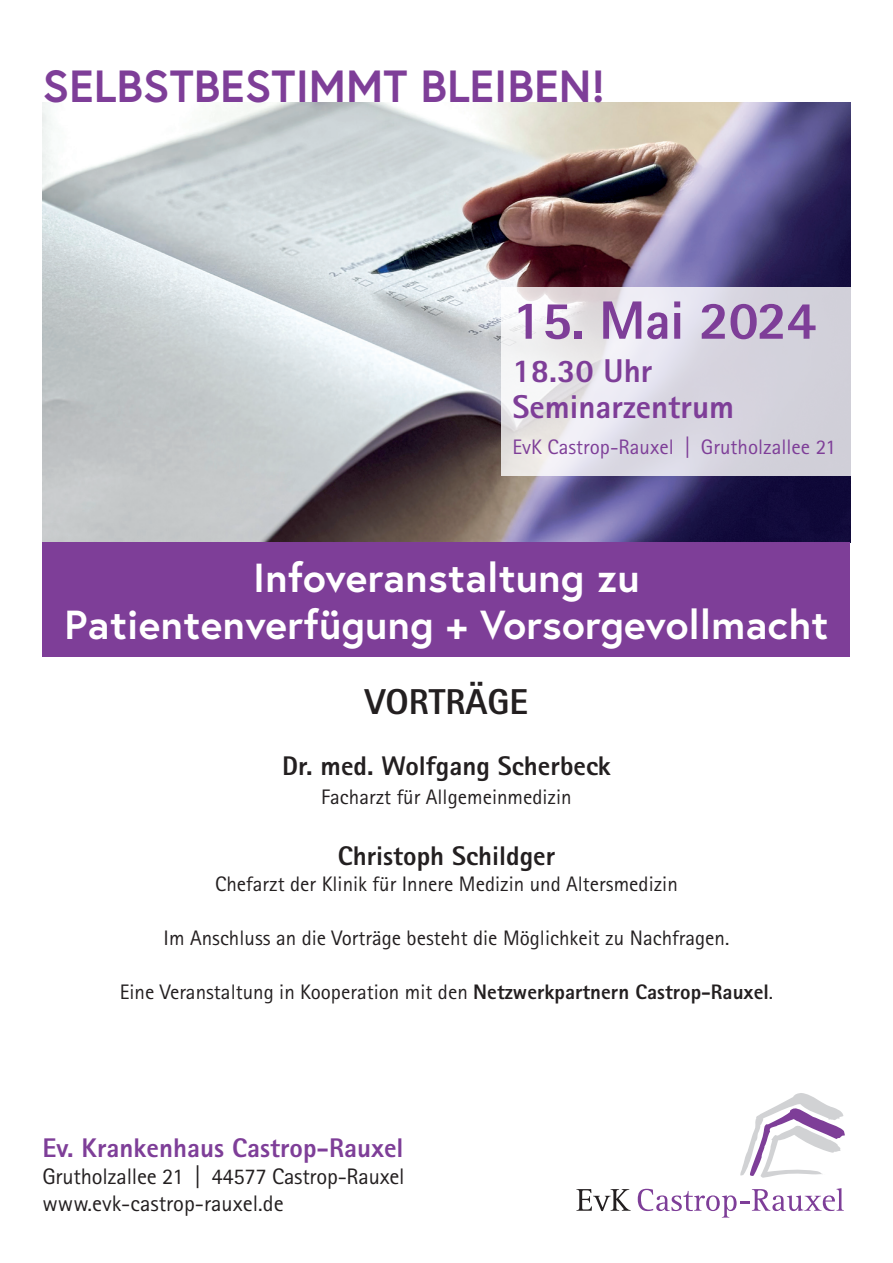
<style>
.page{position:relative;width:893px;height:1263px;background:#fff}
.page>*{position:absolute;margin:0;border:0;box-sizing:border-box;transform-origin:0 0}
.t1{font:800 54px "Rotis Sans Serif Pro";letter-spacing:-.01em;color:#7e3e98}
.t2{font:700 45px "Europa";color:#7e3e98}
.t3{font:700 40.5px/46.5px "Europa";letter-spacing:.01em;color:#fff;text-align:center}
.t4{font:800 36px "Rotis Sans Serif Pro";color:#231f20}
.t5{font:800 33px/36px "Rotis Sans Serif Pro";color:#7e3e98}
.t6{font:800 27px "Rotis Sans Serif Pro";color:#231f20}
.t7{font:800 27px "Rotis Sans Serif Pro";color:#7e3e98}
.t8{font:22.5px/27px "Rotis Sans Serif Pro";letter-spacing:-.01em;color:#231f20}
.t9{font:21px "Rotis Sans Serif Pro";color:#231f20}
.t10{font:21px "Rotis Sans Serif Pro";color:#7e3e98}
.s1{font-weight:800}
</style>
<div class="page">
<svg style="left:576px;top:1189px;width:55px;height:22px"></svg>
<svg style="left:638px;top:1188px;width:206px;height:29px"></svg>
<svg style="left:740px;top:1093px;width:105px;height:85px"></svg>
<img style="left:43px;top:102px;width:807px;height:440px">
<svg style="left:502px;top:287px;width:349px;height:189px;background:#dfdde4"></svg>
<div style="left:43px;top:542px;width:807px;height:115px;background:#7e3e98"></div>
<h2 class="t2" style="left:43px;top:55px;width:564px">SELBSTBESTIMMT BLEIBEN!</h2>
<h1 class="t1" style="left:512px;top:286px;width:306px">15. Mai 2024</h1>
<h3 class="t5" style="left:512px;top:353px;width:223px">18.30 Uhr<br>Seminarzentrum</h3>
<p class="t10" style="left:512px;top:435px;width:325px">EvK Castrop-Rauxel | Grutholzallee 21</p>
<h3 class="t3" style="left:65px;top:554px;width:765px">Infoveranstaltung zu<br>Patientenverfügung + Vorsorgevollmacht</h3>
<h3 class="t4" style="left:365px;top:679px;width:165px">VORTRÄGE</h3>
<p class="t6" style="left:282px;top:749px;width:330px">Dr. med. Wolfgang Scherbeck</p>
<p class="t9" style="left:321px;top:785px;width:252px">Facharzt für Allgemeinmedizin</p>
<p class="t6" style="left:338px;top:839px;width:219px">Christoph Schildger</p>
<p class="t9" style="left:215px;top:871px;width:464px">Chefarzt der Klinik für Innere Medizin und Altersmedizin</p>
<p class="t9" style="left:164px;top:925px;width:567px">Im Anschluss an die Vorträge besteht die Möglichkeit zu Nachfragen.</p>
<p class="t9" style="left:120px;top:979px;width:655px">Eine Veranstaltung in Kooperation mit den <span class="s1">Netzwerkpartnern Castrop-Rauxel</span>.</p>
<p class="t7" style="left:43px;top:1131px;width:362px">Ev. Krankenhaus Castrop-Rauxel</p>
<p class="t8" style="left:43px;top:1163px;width:364px">Grutholzallee 21 | 44577 Castrop-Rauxel www.evk-castrop-rauxel.de</p>
</div>
